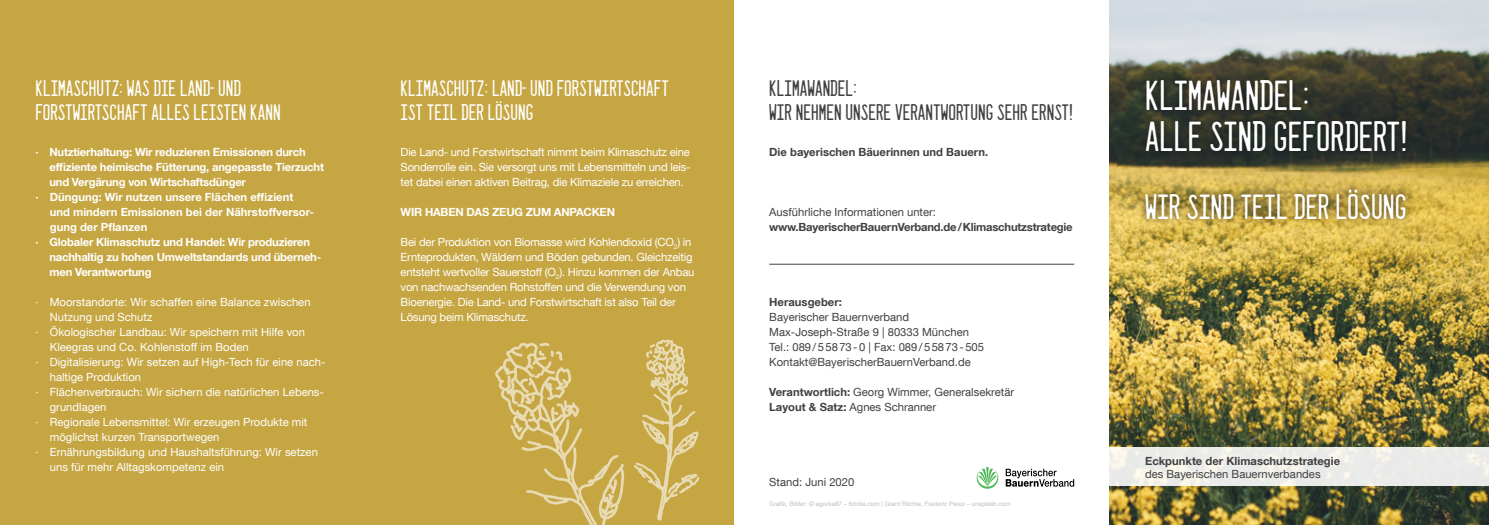
<style>
.page{position:relative;width:1489px;height:525px;background:#fff}
.page>*{position:absolute;margin:0;border:0;box-sizing:border-box;transform-origin:0 0}
.t1{font:37.5px/41.2px "Dealerplate California";color:#fff}
.t2{font:31.25px "Dealerplate California";color:#fff}
.t3{font:20px/24px "Dealerplate California";color:#fff}
.t4{font:20px/24px "Dealerplate California";color:#414042}
.t5{font:11.25px/15px "Helvetica Neue LT Com";color:#fff;text-align:justify}
.t6{font:11.25px/15px "Helvetica Neue LT Com";letter-spacing:-.02em;color:#fff}
.t7{font:11.25px/15px "Helvetica Neue LT Com";color:#414042}
.t8{font:700 11.25px "Helvetica Neue LT Com";letter-spacing:-.02em;color:#fff}
.t9{font:700 11.25px "Helvetica Neue LT Com";color:#fff}
.t10{font:700 11.25px "Helvetica Neue LT Com";color:#414042}
.t11{font:700 11.25px "Helvetica Neue LT Com";letter-spacing:-.02em;color:#414042}
.t12{font:6.25px "Helvetica Neue LT Com";color:#bcbec0}
.s1{font-weight:700}
</style>
<div class="page">
<div style="left:0;top:0;width:733px;height:524px;background:#c6a643"></div>
<img style="left:1109px;top:0;width:379px;height:524px">
<div style="left:1140px;top:75px;width:270px;height:80px;background:#000;opacity:.4"></div>
<div style="left:1137px;top:182px;width:275px;height:44px;background:#000;opacity:.75"></div>
<svg style="left:1109px;top:447px;width:379px;height:38px;background:#ecede9"></svg>
<hr style="left:769px;top:264px;width:305px;height:1px;background:#414042">
<svg style="left:495px;top:342px;width:130px;height:182px"></svg>
<svg style="left:634px;top:339px;width:66px;height:182px"></svg>
<svg style="left:1005px;top:468px;width:69px;height:18px"></svg>
<svg style="left:976px;top:467px;width:22px;height:21px"></svg>
<h3 class="t3" style="left:35px;top:75px;width:247px">KLIMASCHUTZ: WAS DIE LAND- UND<br>FORSTWIRTSCHAFT ALLES LEISTEN KANN</h3>
<p class="t8" style="left:35px;top:144px;width:272px">∙ Nutztierhaltung: Wir reduzieren Emissionen durch</p>
<p class="t8" style="left:49px;top:159px;width:276px">effiziente heimische Fütterung, angepasste Tierzucht</p>
<p class="t8" style="left:49px;top:174px;width:198px">und Vergärung von Wirtschaftsdünger</p>
<p class="t9" style="left:35px;top:189px;width:259px">∙ Düngung: Wir nutzen unsere Flächen effizient</p>
<p class="t9" style="left:50px;top:204px;width:266px">und mindern Emissionen bei der Nährstoffversor-</p>
<p class="t9" style="left:50px;top:219px;width:99px">gung der Pflanzen</p>
<p class="t8" style="left:35px;top:234px;width:276px">∙ Globaler Klimaschutz und Handel: Wir produzieren</p>
<p class="t8" style="left:49px;top:249px;width:273px">nachhaltig zu hohen Umweltstandards und überneh-</p>
<p class="t8" style="left:49px;top:264px;width:104px">men Verantwortung</p>
<p class="t5" style="left:35px;top:294px;width:277px">∙ Moorstandorte: Wir schaffen eine Balance zwischen</p>
<p class="t5" style="left:50px;top:309px;width:104px">Nutzung und Schutz</p>
<p class="t5" style="left:35px;top:324px;width:271px">∙ Ökologischer Landbau: Wir speichern mit Hilfe von</p>
<p class="t5" style="left:50px;top:339px;width:200px">Kleegras und Co. Kohlenstoff im Boden</p>
<p class="t5" style="left:35px;top:354px;width:291px">∙ Digitalisierung: Wir setzen auf High-Tech für eine nach-</p>
<p class="t5" style="left:50px;top:369px;width:93px">haltige Produktion</p>
<p class="t5" style="left:35px;top:384px;width:290px">∙ Flächenverbrauch: Wir sichern die natürlichen Lebens-</p>
<p class="t5" style="left:50px;top:399px;width:58px">grundlagen</p>
<p class="t5" style="left:35px;top:414px;width:273px">∙ Regionale Lebensmittel: Wir erzeugen Produkte mit</p>
<p class="t5" style="left:50px;top:429px;width:171px">möglichst kurzen Transportwegen</p>
<p class="t5" style="left:35px;top:444px;width:284px">∙ Ernährungsbildung und Haushaltsführung: Wir setzen</p>
<p class="t5" style="left:50px;top:459px;width:176px">uns für mehr Alltagskompetenz ein</p>
<h3 class="t3" style="left:400px;top:75px;width:270px">KLIMASCHUTZ: LAND- UND FORSTWIRTSCHAFT<br>IST TEIL DER LÖSUNG</h3>
<p class="t5" style="left:400px;top:144px;width:291px">Die Land- und Forstwirtschaft nimmt beim Klimaschutz eine Sonderrolle ein. Sie versorgt uns mit Lebensmitteln und leis&shy;tet dabei einen aktiven Beitrag, die Klimaziele zu erreichen.</p>
<p class="t8" style="left:400px;top:204px;width:216px">Wir haben das Zeug zum Anpacken</p>
<p class="t6" style="left:400px;top:234px;width:295px">Bei der Produktion von Biomasse wird Kohlendioxid (CO<sub>2</sub>) in Ernteprodukten, Wäldern und Böden gebunden. Gleichzeitig entsteht wertvoller Sauerstoff (O<sub>2</sub>). Hinzu kommen der Anbau von nachwachsenden Rohstoffen und die Verwendung von Bioenergie. Die Land- und Forstwirtschaft ist also Teil der Lösung beim Klimaschutz.</p>
<h3 class="t4" style="left:769px;top:75px;width:305px">KLIMAWANDEL:<br>WIR NEHMEN UNSERE VERANTWORTUNG SEHR ERNST!</h3>
<p class="t10" style="left:769px;top:144px;width:220px">Die bayerischen Bäuerinnen und Bauern.</p>
<p class="t7" style="left:769px;top:204px;width:168px">Ausführliche Informationen unter:</p>
<p class="t11" style="left:769px;top:219px;width:305px">www.BayerischerBauernVerband.de/Klimaschutzstrategie</p>
<p class="t10" style="left:769px;top:294px;width:74px">Herausgeber:</p>
<p class="t7" style="left:769px;top:309px;width:216px">Bayerischer Bauernverband Max-Joseph-Straße 9 | 80333 München Tel.: 089/55873-0 | Fax: 089/55873-505<br>Kontakt@BayerischerBauernVerband.de</p>
<p class="t7" style="left:769px;top:384px;width:246px"><span class="s1">Verantwortlich:</span> Georg Wimmer, Generalsekretär<br><span class="s1">Layout &amp; Satz:</span> Agnes Schranner</p>
<p class="t7" style="left:769px;top:474px;width:87px">Stand: Juni 2020</p>
<p class="t12" style="left:769px;top:500px;width:243px">Grafik, Bilder: © egorka87 – fotolia.com | Grant Ritchie, Frederic Perez – unsplash.com</p>
<h1 class="t1" style="left:1144px;top:73px;width:264px">KLIMAWANDEL:<br>ALLE SIND GEFORDERT!</h1>
<h2 class="t2" style="left:1144px;top:184px;width:263px">WIR SIND TEIL DER LÖSUNG</h2>
<p class="t10" style="left:1144px;top:453px;width:196px">Eckpunkte der Klimaschutzstrategie</p>
<p class="t7" style="left:1144px;top:466px;width:177px">des Bayerischen Bauernverbandes</p>
</div>
